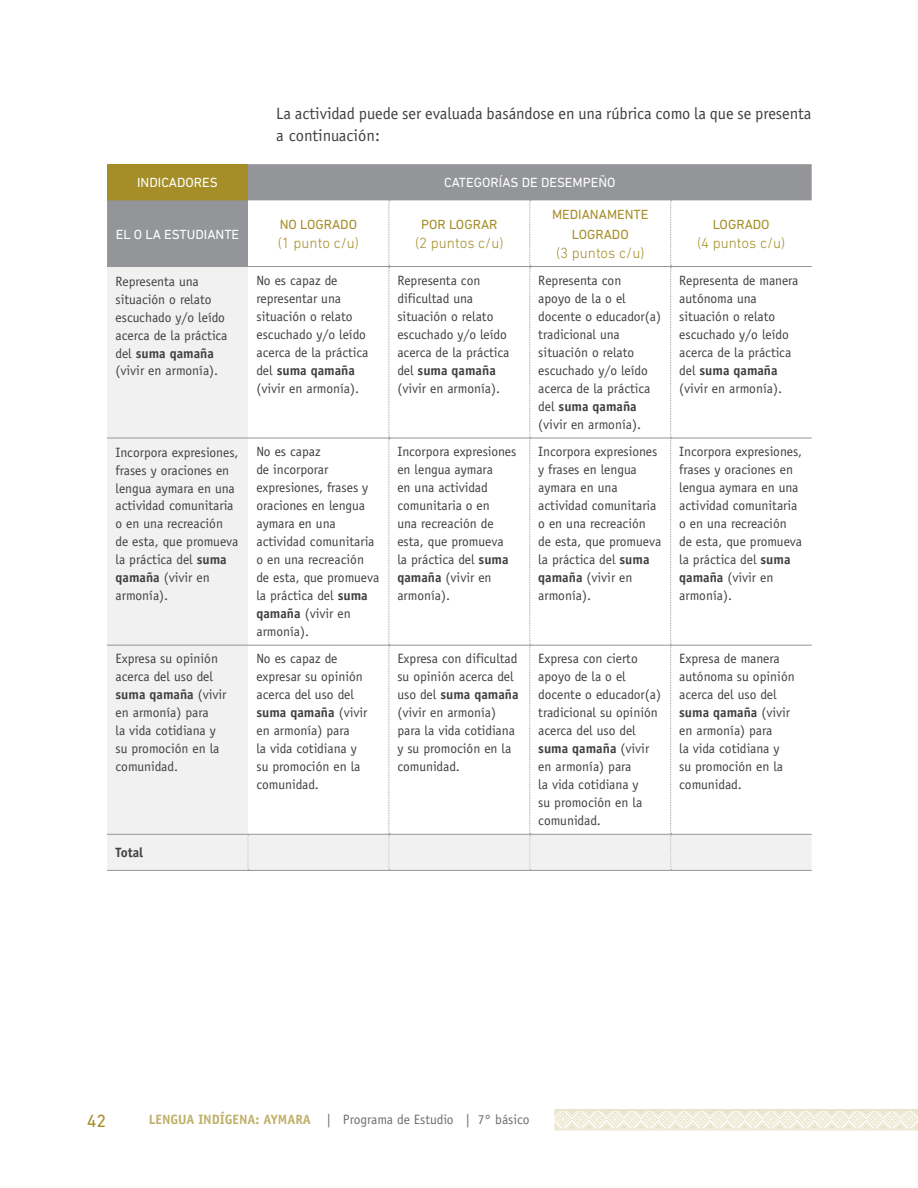
<style>
.page{position:relative;width:918px;height:1188px;background:#fff}
.page>*{position:absolute;margin:0;border:0;box-sizing:border-box;transform-origin:0 0}
.t1{font:18px "DIN Next LT Pro";color:#a58d28}
.t2{font:16.5px/22.5px "Officina Sans";color:#414042}
.t3{font:300 15px "DIN Next LT Pro";color:#a58d28}
.t4{font:13.5px/18px "Officina Sans";color:#414042}
.t5{font:13.5px "Officina Sans";color:#6d6e71}
.t6{font:13.5px "DIN Next LT Pro";color:#fff}
.t7{font:13.5px "DIN Next LT Pro";color:#a58d28}
.t8{font:700 13.5px "Officina Sans";color:#414042}
.s1{font-weight:700}
.s2{font-weight:700;color:#c0af69}
</style>
<div class="page">
<svg style="left:555px;top:1111px;width:363px;height:18px"></svg>
<hr style="left:555px;top:1110px;width:363px;height:1px;background:#e9e4cb">
<hr style="left:555px;top:1129px;width:363px;height:1px;background:#e9e4cb">
<hr style="left:555px;top:1109px;width:363px;height:1px;background:#e9e4cb">
<hr style="left:555px;top:1130px;width:363px;height:1px;background:#e9e4cb">
<svg style="left:107px;top:164px;width:705px;height:36px;background:#979382"></svg>
<svg style="left:107px;top:200px;width:705px;height:670px"></svg>
<hr style="left:107px;top:266px;width:141px;height:1px;background:#939598">
<hr style="left:248px;top:266px;width:141px;height:1px;background:#939598">
<hr style="left:389px;top:266px;width:141px;height:1px;background:#939598">
<hr style="left:530px;top:266px;width:141px;height:1px;background:#939598">
<hr style="left:671px;top:266px;width:141px;height:1px;background:#939598">
<hr style="left:107px;top:834px;width:141px;height:1px;background:#939598">
<hr style="left:248px;top:834px;width:141px;height:1px;background:#939598">
<hr style="left:389px;top:834px;width:141px;height:1px;background:#939598">
<hr style="left:530px;top:834px;width:141px;height:1px;background:#939598">
<hr style="left:671px;top:834px;width:141px;height:1px;background:#939598">
<hr style="left:107px;top:870px;width:141px;height:1px;background:#939598">
<hr style="left:248px;top:870px;width:141px;height:1px;background:#939598">
<hr style="left:389px;top:870px;width:141px;height:1px;background:#939598">
<hr style="left:530px;top:870px;width:141px;height:1px;background:#939598">
<hr style="left:671px;top:870px;width:141px;height:1px;background:#939598">
<p class="t2" style="left:276px;top:102px;width:537px">La actividad puede ser evaluada basándose en una rúbrica como la que se presenta a continuación:</p>
<p class="t6" style="left:137px;top:175px;width:13px">INDICADORES</p>
<p class="t6" style="left:444px;top:175px;width:16px">CATEGORÍAS</p>
<p class="t6" style="left:522px;top:175px;width:29px">DE DESEMPE</p>
<p class="t6" style="left:598px;top:175px;width:17px">ÑO</p>
<p class="t6" style="left:116px;top:226px;width:57px">ELOLA ESTUDIANTE</p>
<p class="t7" style="left:280px;top:216px;width:30px">NO LOGRADO</p>
<p class="t3" style="left:278px;top:235px;width:83px">(1 punto c/u)</p>
<p class="t7" style="left:421px;top:216px;width:37px">POR LOGRAR</p>
<p class="t3" style="left:415px;top:235px;width:90px">(2 puntos c/u)</p>
<p class="t7" style="left:552px;top:207px;width:19px">MEDIANAMENTE</p>
<p class="t7" style="left:572px;top:226px;width:9px">LOGRADO</p>
<p class="t3" style="left:556px;top:244px;width:90px">(3 puntos c/u)</p>
<p class="t7" style="left:713px;top:216px;width:16px">LOGRADO</p>
<p class="t3" style="left:697px;top:235px;width:90px">(4 puntos c/u)</p>
<p class="t4" style="left:116px;top:272px;width:114px">Representa una situación o relato escuchado y/o leído acerca de la práctica del <span class="s1">suma qamaña </span>(vivir en armonía).</p>
<p class="t4" style="left:256px;top:272px;width:114px">No es capaz de representar una situación o relato escuchado y/o leído acerca de la práctica del <span class="s1">suma qamaña </span>(vivir en armonía).</p>
<p class="t4" style="left:397px;top:272px;width:114px">Representa con dificultad una situación o relato escuchado y/o leído acerca de la práctica del <span class="s1">suma qamaña </span>(vivir en armonía).</p>
<p class="t4" style="left:538px;top:272px;width:124px">Representa con<br>apoyo de la o el docente o educador(a) tradicional una situación o relato escuchado y/o leído acerca de la práctica del <span class="s1">suma qamaña </span>(vivir en armonía).</p>
<p class="t4" style="left:679px;top:272px;width:121px">Representa de manera autónoma una situación o relato escuchado y/o leído acerca de la práctica del <span class="s1">suma qamaña </span>(vivir en armonía).</p>
<p class="t4" style="left:116px;top:443px;width:124px">Incorpora expresiones, frases y oraciones en lengua aymara en una actividad comunitaria o en una recreación de esta, que promueva la práctica del <span class="s1">suma qamaña</span> (vivir en armonía).</p>
<p class="t4" style="left:256px;top:443px;width:124px">No es capaz<br>de incorporar expresiones, frases y oraciones en lengua aymara en una actividad comunitaria o en una recreación de esta, que promueva la práctica del <span class="s1">suma qamaña</span> (vivir en armonía).</p>
<p class="t4" style="left:397px;top:443px;width:121px">Incorpora expresiones en lengua aymara<br>en una actividad comunitaria o en<br>una recreación de esta, que promueva la práctica del <span class="s1">suma qamaña</span> (vivir en armonía).</p>
<p class="t4" style="left:538px;top:443px;width:124px">Incorpora expresiones y frases en lengua aymara en una actividad comunitaria o en una recreación de esta, que promueva la práctica del <span class="s1">suma qamaña</span> (vivir en armonía).</p>
<p class="t4" style="left:679px;top:443px;width:124px">Incorpora expresiones, frases y oraciones en lengua aymara en una actividad comunitaria o en una recreación de esta, que promueva la práctica del <span class="s1">suma qamaña</span> (vivir en armonía).</p>
<p class="t4" style="left:116px;top:650px;width:113px">Expresa su opinión acerca del uso del <span class="s1">suma qamaña</span> (vivir en armonía) para<br>la vida cotidiana y su promoción en la comunidad.</p>
<p class="t4" style="left:256px;top:650px;width:113px">No es capaz de expresar su opinión acerca del uso del <span class="s1">suma qamaña</span> (vivir en armonía) para<br>la vida cotidiana y su promoción en la comunidad.</p>
<p class="t4" style="left:397px;top:650px;width:123px">Expresa con dificultad su opinión acerca del uso del <span class="s1">suma qamaña </span>(vivir en armonía) para la vida cotidiana y su promoción en la comunidad.</p>
<p class="t4" style="left:538px;top:650px;width:124px">Expresa con cierto apoyo de la o el docente o educador(a) tradicional su opinión acerca del uso del <span class="s1">suma qamaña</span> (vivir en armonía) para<br>la vida cotidiana y<br>su promoción en la comunidad.</p>
<p class="t4" style="left:679px;top:650px;width:117px">Expresa de manera autónoma su opinión acerca del uso del <span class="s1">suma qamaña</span> (vivir en armonía) para<br>la vida cotidiana y su promoción en la comunidad.</p>
<p class="t8" style="left:116px;top:844px;width:29px">Total</p>
<h1 class="t1" style="left:87px;top:1110px;width:21px">42</h1>
<p class="t5" style="left:149px;top:1112px;width:382px"><span class="s2">lENGUA INDÍGENA: AYMARA</span> | Programa de Estudio | 7° básico</p>
</div>
